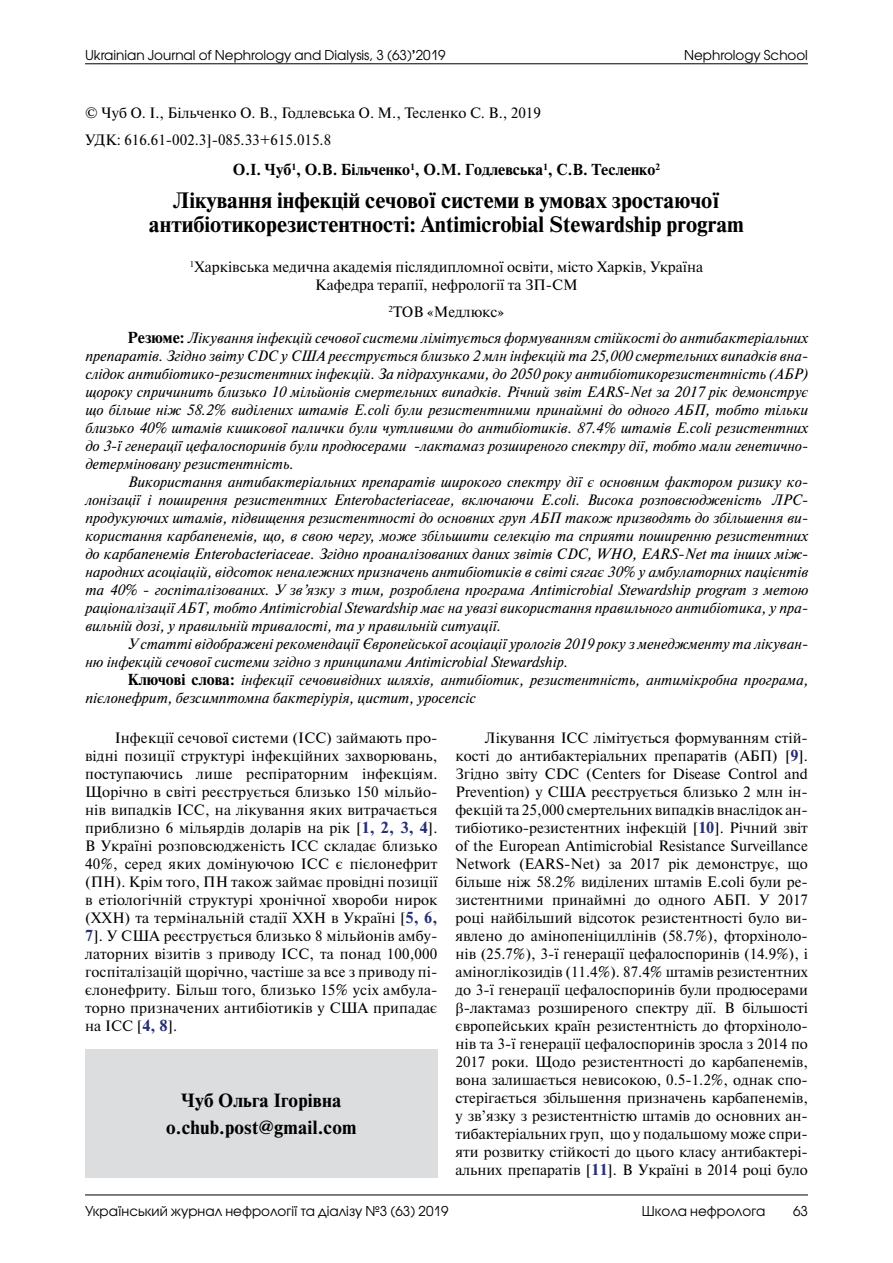
<style>
.page{position:relative;width:893px;height:1263px;background:#fff}
.page>*{position:absolute;margin:0;border:0;box-sizing:border-box;transform-origin:0 0}
.t1{font:700 21px/24px "Newton C";color:#000;text-align:center}
.t2{font:700 18px/27px "Newton C";letter-spacing:.01em;color:#000;text-align:center}
.t3{font:15px/18px "Newton C";color:#000;text-align:justify}
.t4{font:italic 15px/18px "Newton C";color:#000}
.t5{font:700 15px "Newton C";color:#000}
.t6{font:13.5px "Avant Garde Gothic C";color:#000}
.s1{font-weight:700}
.s2{font-style:normal}
.s3{font-weight:700;font-style:normal}
.s4{font-weight:700;color:#272f76}
</style>
<div class="page">
<hr style="left:85px;top:1194px;width:723px;height:1px;background:#000">
<hr style="left:85px;top:63px;width:723px;height:1px;background:#000">
<div style="left:85px;top:1050px;width:353px;height:128px;background:#dcddde"></div>
<p class="t6" style="left:85px;top:47px;width:362px">Ukrainian Journal of Nephrology and Dialysis, 3 (63)<span class="s1">’</span>2019</p>
<p class="t6" style="left:684px;top:47px;width:125px">Nephrology School</p>
<p class="t3" style="left:85px;top:100px;width:457px;line-height:26.5px">© Чуб O. І., Більченко О. В., Годлевська О. М., Тесленко С. В., 2019<br>УДК: 616.61-002.3]-085.33+615.015.8</p>
<p class="t5" style="left:233px;top:161px;width:429px">О.І. Чуб<sup>1</sup>, О.В. Більченко<sup>1</sup>, О.М. Годлевська<sup>1</sup>, С.В. Тесленко<sup>2</sup></p>
<h1 class="t1" style="left:149px;top:188px;width:597px">Лікування інфекцій сечової системи в умовах зростаючої антибіотикорезистентності: Antimicrobial Stewardship program</h1>
<p class="t3" style="left:190px;top:258px;width:515px;text-align:center"><sup>1</sup>Харківська медична академія післядипломної освіти, місто Харків, Україна<br>Кафедра терапії, нефрології та ЗП-СМ</p>
<p class="t4" style="left:128px;top:298px;width:682px;line-height:26.5px;text-indent:261px"><sup>2</sup><span class="s2">ТОВ «Медлюкс»<br></span><span class="s3">Резюме:</span> Лікування інфекцій сечової системи лімітується формуванням стійкості до антибактеріальних</p>
<p class="t4" style="left:85px;top:347px;width:724px;text-align:justify">препаратів. Згідно звіту CDC у США реєструється близько 2 млн інфекцій та 25,000 смертельних випадків вна&shy;слідок антибіотико-резистентних інфекцій. За підрахунками, до 2050 року антибіотикорезистентність (АБР) щороку спричинить близько 10 мільйонів смертельних випадків. Річний звіт EARS-Net за 2017 рік демонструє що більше ніж 58.2% виділених штамів E.coli були резистентними принаймні до одного АБП, тобто тільки близько 40% штамів кишкової палички були чутливими до антибіотиків. 87.4% штамів E.coli резистентних до 3-ї генерації цефалоспоринів були продюсерами β-лактамаз розширеного спектру дії, тобто мали генетично&shy;детерміновану резистентність.</p>
<p class="t4" style="left:85px;top:473px;width:724px;text-align:justify;text-indent:43px">Використання антибактеріальних препаратів широкого спектру дії є основним фактором ризику ко&shy;лонізації і поширення резистентних Enterobacteriaceae, включаючи E.coli. Висока розповсюдженість βЛРС&shy;продукуючих штамів, підвищення резистентності до основних груп АБП також призводять до збільшення ви&shy;користання карбапенемів, що, в свою чергу, може збільшити селекцію та сприяти поширенню резистентних до карбапенемів Enterobacteriaceae. Згідно проаналізованих даних звітів CDC, WHO, EARS-Net та інших між&shy;народних асоціацій, відсоток неналежних призначень антибіотиків в світі сягає 30% у амбулаторних пацієнтів та 40% - госпіталізованих. У зв’язку з тим, розроблена програма Antimicrobial Stewardship program з метою раціоналізації АБТ, тобто Antimicrobial Stewardship має на увазі використання правильного антибіотика, у пра&shy;вильній дозі, у правильній тривалості, та у правильній ситуації.</p>
<p class="t4" style="left:85px;top:635px;width:724px;text-indent:43px">У статті відображені рекомендації Європейської асоціації урологів 2019 року з менеджменту та лікуван&shy;ню інфекцій сечової системи згідно з принципами Antimicrobial Stewardship.</p>
<p class="t4" style="left:85px;top:671px;width:724px;text-indent:43px"><span class="s3">Ключові слова:</span> інфекції сечовивідних шляхів, антибіотик, резистентність, антимікробна програма, пієлонефрит, безсимптомна бактеріурія, цистит, уросепсіс</p>
<p class="t3" style="left:85px;top:729px;width:354px;text-indent:30px">Інфекції сечової системи (ІСС) займають про&shy;відні позиції структурі інфекційних захворювань, поступаючись лише респіраторним інфекціям.<br>Щорічно в світі реєструється близько 150 мільйо&shy;нів випадків ІСС, на лікування яких витрачається приблизно 6 мільярдів доларів на рік [<span class="s4">1, 2, 3, 4</span>].<br>В Україні розповсюдженість ІСС складає близько 40%, серед яких домінуючою ІСС є пієлонефрит (ПН). Крім того, ПН також займає провідні позиції в етіологічній структурі хронічної хвороби нирок (ХХН) та термінальній стадії ХХН в Україні [<span class="s4">5, 6, 7</span>]. У США реєструється близько 8 мільйонів амбу&shy;латорних візитів з приводу ІСС, та понад 100,000 госпіталізацій щорічно, частіше за все з приводу пі&shy;єлонефриту. Більш того, близько 15% усіх амбула&shy;торно призначених антибіотиків у США припадає на ІСС [<span class="s4">4, 8</span>].</p>
<p class="t3" style="left:455px;top:729px;width:354px;text-align:right">Лікування ІСС лімітується формуванням стій&shy;кості до антибактеріальних препаратів (АБП) [<span class="s4">9</span>].<br>Згідно звіту CDC (Centers for Disease Control and Prevention) у США реєструється близько 2 млн ін&shy;фекцій та 25,000 смертельних випадків внаслідок ан&shy;тибіотико-резистентних інфекцій [<span class="s4">10</span>]. Річний звіт of the European Antimicrobial Resistance Surveillance Network (EARS-Net) за 2017 рік демонструє, що більше ніж 58.2% виділених штамів E.coli були ре&shy;зистентними принаймні до одного АБП. У 2017 році найбільший відсоток резистентності було ви&shy;явлено до амінопеніциллінів (58.7%), фторхіноло&shy;нів (25.7%), 3-ї генерації цефалоспоринів (14.9%), і аміноглікозидів (11.4%). 87.4% штамів резистентних до 3-ї генерації цефалоспоринів були продюсерами -лактамаз розширеного спектру дії. В більшості європейських країн резистентність до фторхіноло&shy;нів та 3-ї генерації цефалоспоринів зросла з 2014 по 2017 роки. Щодо резистентності до карбапенемів, вона залишається невисокою, 0.5-1.2%, однак спо&shy;стерігається збільшення призначень карбапенемів, у зв’язку з резистентністю штамів до основних ан&shy;тибактеріальних груп, що у подальшому може спри&shy;яти розвитку стійкості до цього класу антибактері&shy;альних препаратів [<span class="s4">11</span>]. В Україні в 2014 році було</p>
<p class="t2" style="left:166px;top:1087px;width:192px">Чуб Ольга Ігорівна o.chub.post@gmail.com</p>
<p class="t6" style="left:85px;top:1203px;width:365px">Український журнал нефрології та діалізу №3 (63) 2019</p>
<p class="t6" style="left:642px;top:1203px;width:125px">Школа нефролога</p>
<p class="t6" style="left:793px;top:1203px;width:16px">63</p>
</div>
